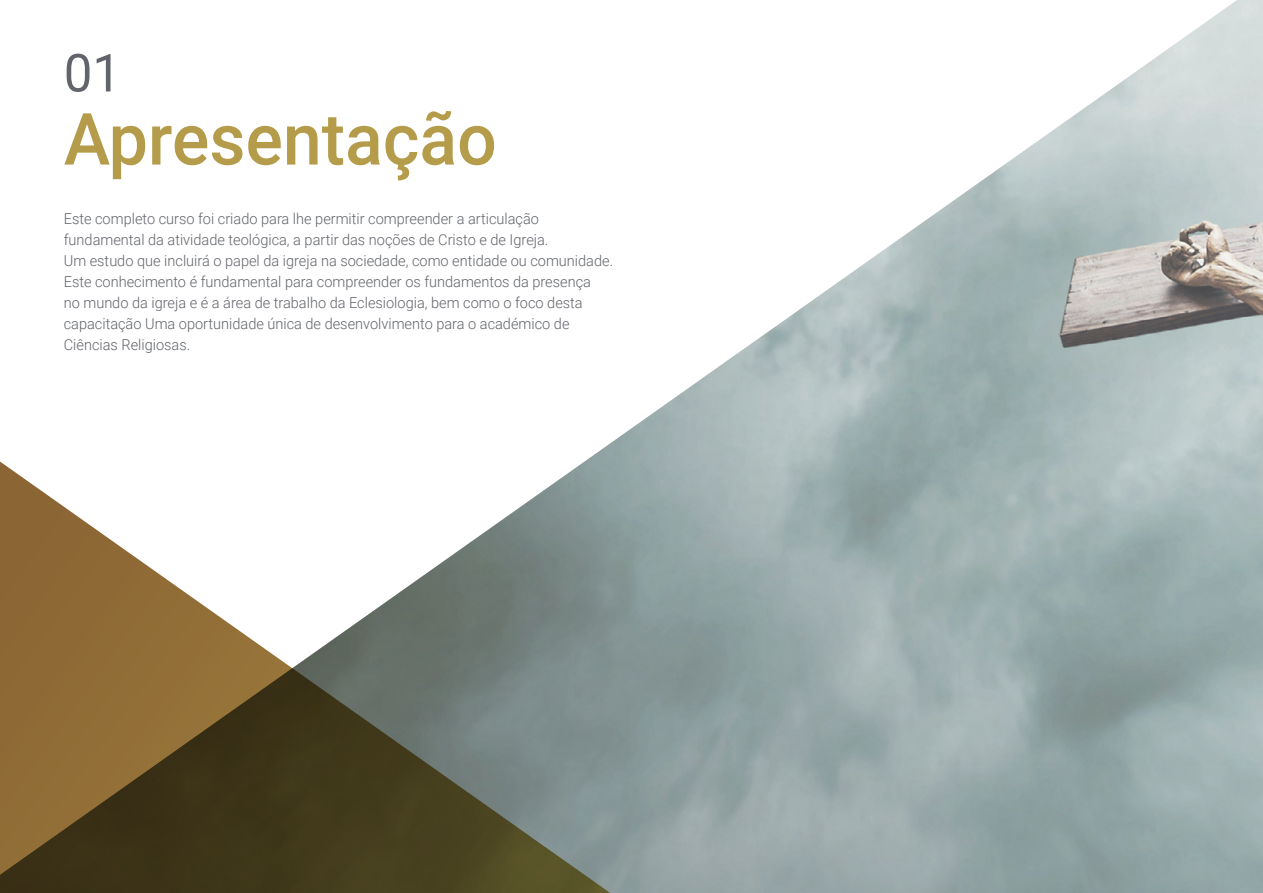
<style>
.page{position:relative;width:1263px;height:893px;background:#fff}
.page>*{position:absolute;margin:0;border:0;box-sizing:border-box;transform-origin:0 0}
.t1{font:500 72px "Roboto";color:#b49c4b}
.t2{font:52.5px "Roboto";color:#61646a}
.t3{font:300 15px/21px "Roboto";color:#61646a}
</style>
<div class="page">
<img style="left:607px;top:0;width:656px;height:893px">
<svg style="left:0;top:446px;width:640px;height:447px"></svg>
<h2 class="t2" style="left:64px;top:36px;width:59px">01</h2>
<h1 class="t1" style="left:64px;top:89px;width:435px">Apresentação</h1>
<p class="t3" style="left:64px;top:207px;width:551px">Este completo curso foi criado para lhe permitir compreender a articulação fundamental da atividade teológica, a partir das noções de Cristo e de Igreja.<br>Um estudo que incluirá o papel da igreja na sociedade, como entidade ou comunidade.<br>Este conhecimento é fundamental para compreender os fundamentos da presença<br>no mundo da igreja e é a área de trabalho da Eclesiologia, bem como o foco desta capacitação Uma oportunidade única de desenvolvimento para o académico de Ciências Religiosas.</p>
</div>
